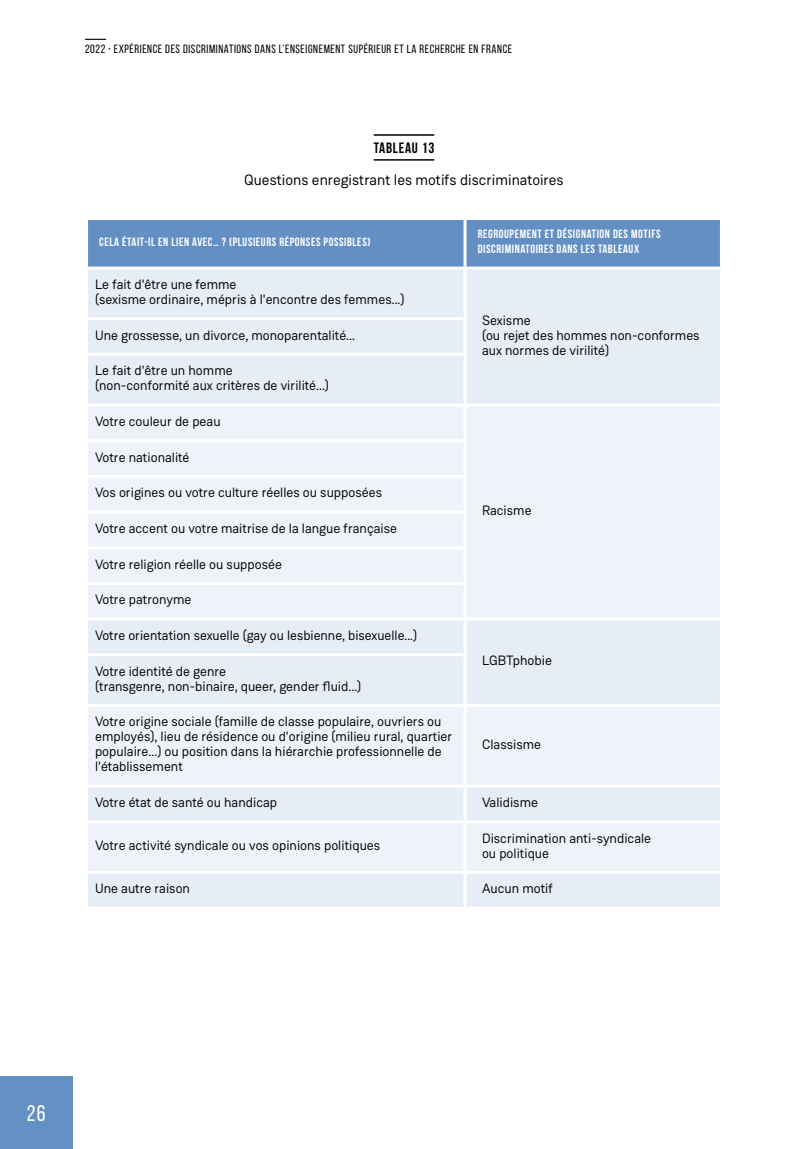
<style>
.page{position:relative;width:808px;height:1149px;background:#fff}
.page>*{position:absolute;margin:0;border:0;box-sizing:border-box;transform-origin:0 0}
.t1{font:22.5px "Bebas Neue";color:#fff}
.t2{font:15px "Weissenhof Grotesk";color:#000}
.t3{font:700 15px "Bebas Neue";letter-spacing:.05em;color:#000}
.t4{font:13.5px/15px "Weissenhof Grotesk";color:#000}
.t5{font:700 12px/15px "Bebas Neue";letter-spacing:.05em;color:#fff}
.t6{font:12px "Bebas Neue";letter-spacing:.05em;color:#000}
.s1{font-weight:700}
</style>
<div class="page">
<svg style="left:85px;top:39px;width:21px;height:1px"></svg>
<div style="left:0;top:1076px;width:72px;height:72px;background:#6491c4"></div>
<hr style="left:374px;top:134px;width:60px;height:2px;background:#000">
<hr style="left:374px;top:159px;width:60px;height:2px;background:#000">
<div style="left:88px;top:220px;width:632px;height:46px;background:#648fc2"></div>
<div style="left:88px;top:269px;width:632px;height:637px;background:#e7edf6"></div>
<div style="left:88px;top:406px;width:632px;height:464px;background:#eff3f9"></div>
<hr style="left:465px;top:403px;width:255px;height:3px;background:#fff">
<hr style="left:463px;top:406px;width:3px;height:34px;background:#fff">
<hr style="left:463px;top:440px;width:3px;height:36px;background:#fff">
<hr style="left:463px;top:476px;width:3px;height:36px;background:#fff">
<hr style="left:463px;top:512px;width:3px;height:35px;background:#fff">
<hr style="left:463px;top:547px;width:3px;height:36px;background:#fff">
<hr style="left:463px;top:583px;width:3px;height:34px;background:#fff">
<hr style="left:88px;top:439px;width:375px;height:3px;background:#fff">
<hr style="left:88px;top:475px;width:375px;height:3px;background:#fff">
<hr style="left:88px;top:510px;width:375px;height:3px;background:#fff">
<hr style="left:88px;top:546px;width:375px;height:3px;background:#fff">
<hr style="left:88px;top:581px;width:375px;height:3px;background:#fff">
<hr style="left:88px;top:617px;width:377px;height:3px;background:#fff">
<hr style="left:465px;top:617px;width:255px;height:3px;background:#fff">
<hr style="left:463px;top:620px;width:3px;height:34px;background:#fff">
<hr style="left:88px;top:653px;width:375px;height:3px;background:#fff">
<hr style="left:463px;top:654px;width:3px;height:49px;background:#fff">
<hr style="left:88px;top:703px;width:377px;height:3px;background:#fff">
<hr style="left:465px;top:703px;width:255px;height:3px;background:#fff">
<hr style="left:88px;top:784px;width:377px;height:3px;background:#fff">
<hr style="left:465px;top:784px;width:255px;height:3px;background:#fff">
<hr style="left:88px;top:820px;width:377px;height:3px;background:#fff">
<hr style="left:465px;top:820px;width:255px;height:3px;background:#fff">
<hr style="left:88px;top:870px;width:377px;height:3px;background:#fff">
<hr style="left:465px;top:870px;width:255px;height:3px;background:#fff">
<hr style="left:463px;top:706px;width:3px;height:78px;background:#fff">
<hr style="left:463px;top:787px;width:3px;height:33px;background:#fff">
<hr style="left:463px;top:823px;width:3px;height:47px;background:#fff">
<hr style="left:463px;top:873px;width:3px;height:33px;background:#fff">
<hr style="left:463px;top:220px;width:3px;height:46px;background:#fff">
<hr style="left:463px;top:269px;width:3px;height:49px;background:#fff">
<hr style="left:463px;top:318px;width:3px;height:36px;background:#fff">
<hr style="left:463px;top:354px;width:3px;height:49px;background:#fff">
<hr style="left:88px;top:317px;width:375px;height:3px;background:#fff">
<hr style="left:88px;top:353px;width:375px;height:3px;background:#fff">
<hr style="left:88px;top:403px;width:377px;height:3px;background:#fff">
<p class="t6" style="left:85px;top:42px;width:429px">2022 <span class="s1">·</span> EXPÉRIENCE DES DISCRIMINATIONS DANS L’ENSEIGNEMENT SUPÉRIEUR ET LA RECHERCHE EN FRANCE</p>
<h3 class="t3" style="left:374px;top:139px;width:62px">TABLEAU 13</h3>
<h4 class="t2" style="left:244px;top:171px;width:321px">Questions enregistrant les motifs discriminatoires</h4>
<p class="t5" style="left:99px;top:234px;width:273px">CELA ÉTAIT-IL EN LIEN AVEC… ? (PLUSIEURS RÉPONSES POSSIBLES)</p>
<p class="t5" style="left:478px;top:226px;width:184px">REGROUPEMENT ET DÉSIGNATION DES MOTIFS<br>DISCRIMINATOIRES DANS LES TABLEAUX</p>
<p class="t4" style="left:95px;top:276px;width:311px">Le fait d'être une femme<br>(sexisme ordinaire, mépris à l'encontre des femmes...)</p>
<p class="t4" style="left:95px;top:327px;width:261px">Une grossesse, un divorce, monoparentalité...</p>
<p class="t4" style="left:95px;top:363px;width:235px">Le fait d'être un homme (non-conformité aux critères de virilité...)</p>
<p class="t4" style="left:482px;top:312px;width:219px">Sexisme<br>(ou rejet des hommes non-conformes aux normes de virilité)</p>
<p class="t4" style="left:95px;top:413px;width:127px">Votre couleur de peau</p>
<p class="t4" style="left:95px;top:449px;width:96px">Votre nationalité</p>
<p class="t4" style="left:95px;top:485px;width:288px">Vos origines ou votre culture réelles ou supposées</p>
<p class="t4" style="left:95px;top:520px;width:304px">Votre accent ou votre maitrise de la langue française</p>
<p class="t4" style="left:95px;top:556px;width:188px">Votre religion réelle ou supposée</p>
<p class="t4" style="left:95px;top:591px;width:98px">Votre patronyme</p>
<p class="t4" style="left:95px;top:627px;width:324px">Votre orientation sexuelle (gay ou lesbienne, bisexuelle...)</p>
<p class="t4" style="left:95px;top:663px;width:268px">Votre identité de genre<br>(transgenre, non-binaire, queer, gender fluid...)</p>
<p class="t4" style="left:95px;top:713px;width:359px">Votre origine sociale (famille de classe populaire, ouvriers ou employés), lieu de résidence ou d'origine (milieu rural, quartier populaire...) ou position dans la hiérarchie professionnelle de l'établissement</p>
<p class="t4" style="left:482px;top:502px;width:51px">Racisme</p>
<p class="t4" style="left:482px;top:652px;width:71px">LGBTphobie</p>
<p class="t4" style="left:482px;top:736px;width:61px">Classisme</p>
<p class="t4" style="left:95px;top:794px;width:184px">Votre état de santé ou handicap</p>
<p class="t4" style="left:482px;top:794px;width:58px">Validisme</p>
<p class="t4" style="left:95px;top:837px;width:287px">Votre activité syndicale ou vos opinions politiques</p>
<p class="t4" style="left:482px;top:830px;width:171px">Discrimination anti-syndicale ou politique</p>
<p class="t4" style="left:95px;top:880px;width:96px">Une autre raison</p>
<p class="t4" style="left:482px;top:880px;width:72px">Aucun motif</p>
<p class="t1" style="left:27px;top:1100px;width:20px">26</p>
</div>
